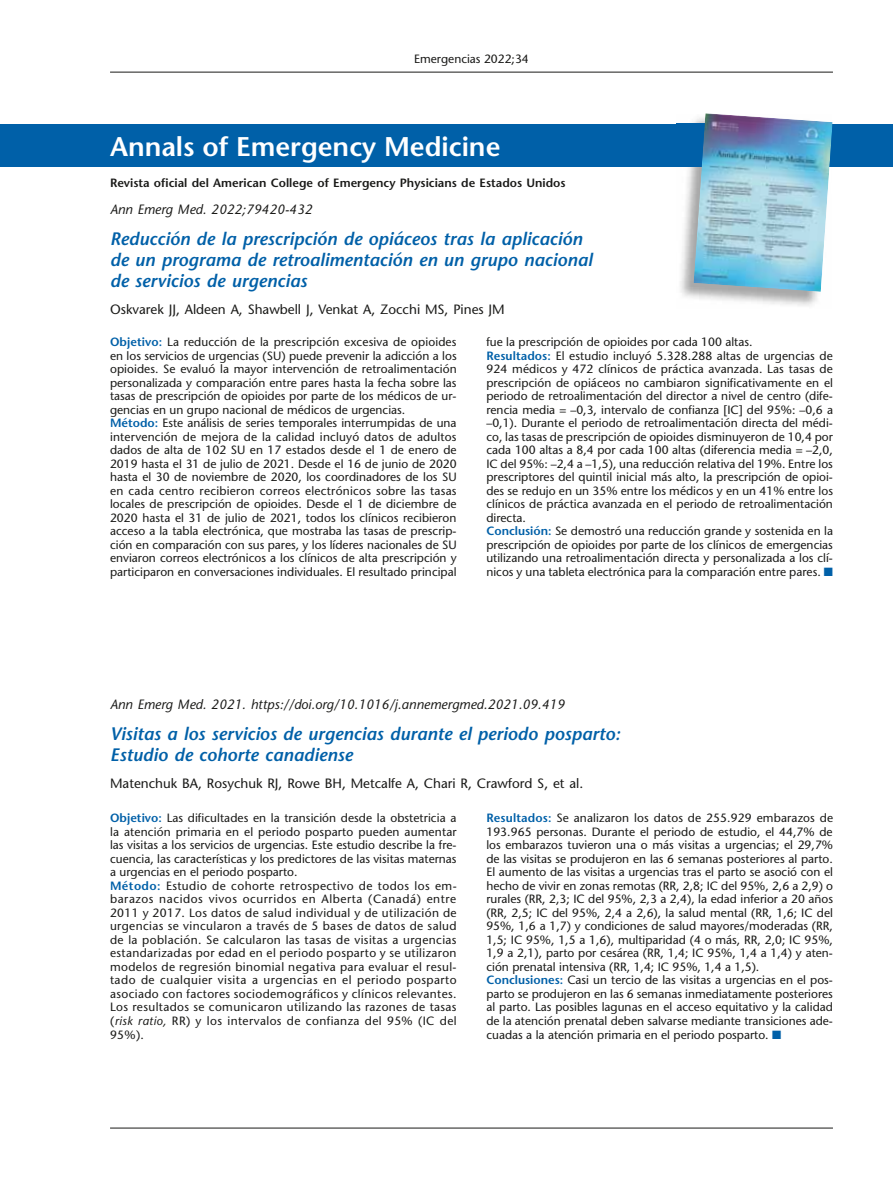
<style>
.page{position:relative;width:893px;height:1191px;background:#fff}
.page>*{position:absolute;margin:0;border:0;box-sizing:border-box;transform-origin:0 0}
.t1{font:600 27px "Stone Sans";color:#fff}
.t2{font:italic 600 18px/21px "Stone Sans";color:#0060a8}
.t3{font:13.5px "Stone Sans";color:#1a1a18}
.t4{font:italic 13.5px "Stone Sans";color:#1a1a18}
.t5{font:12px/13.5px "Stone Sans";color:#1a1a18}
.t6{font:12px/13.5px "Stone Sans";letter-spacing:.03em;color:#1a1a18}
.t7{font:600 12px "Stone Sans";color:#1a1a18}
.s1{font-weight:600;color:#0060a8}
.s2{color:#0060a8}
.s3{font-style:italic}
</style>
<div class="page">
<hr style="left:110px;top:1127px;width:723px;height:1px;background:#1a1a18">
<hr style="left:110px;top:72px;width:723px;height:1px;background:#1a1a18">
<div style="left:0;top:124px;width:893px;height:42px;background:#0060a8"></div>
<img style="left:676px;top:123px;width:142px;height:183px">
<img style="left:676px;top:124px;width:17px;height:42px">
<img style="left:693px;top:113px;width:140px;height:179px">
<p class="t5" style="left:414px;top:53px;width:116px">Emergencias 2022;34</p>
<h1 class="t1" style="left:110px;top:133px;width:392px">Annals of Emergency Medicine</h1>
<p class="t7" style="left:110px;top:176px;width:457px">Revista oficial del American College of Emergency Physicians de Estados Unidos</p>
<p class="t4" style="left:110px;top:202px;width:204px">Ann Emerg Med. 2022;79420-432</p>
<h2 class="t2" style="left:110px;top:229px;width:484px">Reducción de la prescripción de opiáceos tras la aplicación de un programa de retroalimentación en un grupo nacional de servicios de urgencias</h2>
<p class="t3" style="left:110px;top:303px;width:396px">Oskvarek JJ, Aldeen A, Shawbell J, Venkat A, Zocchi MS, Pines JM</p>
<p class="t5" style="left:110px;top:336px;width:348px"><span class="s1">Objetivo:</span> La reducción de la prescripción excesiva de opioides en los servicios de urgencias (SU) puede prevenir la adicción a los opioides. Se evaluó la mayor intervención de retroalimentación personalizada y comparación entre pares hasta la fecha sobre las tasas de prescripción de opioides por parte de los médicos de ur&shy;gencias en un grupo nacional de médicos de urgencias.<br><span class="s1">Método:</span> Este análisis de series temporales interrumpidas de una intervención de mejora de la calidad incluyó datos de adultos dados de alta de 102 SU en 17 estados desde el 1 de enero de 2019 hasta el 31 de julio de 2021. Desde el 16 de junio de 2020 hasta el 30 de noviembre de 2020, los coordinadores de los SU en cada centro recibieron correos electrónicos sobre las tasas locales de prescripción de opioides. Desde el 1 de diciembre de 2020 hasta el 31 de julio de 2021, todos los clínicos recibieron acceso a la tabla electrónica, que mostraba las tasas de prescrip&shy;ción en comparación con sus pares, y los líderes nacionales de SU enviaron correos electrónicos a los clínicos de alta prescripción y participaron en conversaciones individuales. El resultado principal</p>
<p class="t5" style="left:486px;top:336px;width:348px">fue la prescripción de opioides por cada 100 altas.<br><span class="s1">Resultados:</span> El estudio incluyó 5.328.288 altas de urgencias de 924 médicos y 472 clínicos de práctica avanzada. Las tasas de prescripción de opiáceos no cambiaron significativamente en el periodo de retroalimentación del director a nivel de centro (dife&shy;rencia media = –0,3, intervalo de confianza [IC] del 95%: –0,6 a –0,1). Durante el periodo de retroalimentación directa del médi&shy;co, las tasas de prescripción de opioides disminuyeron de 10,4 por cada 100 altas a 8,4 por cada 100 altas (diferencia media = –2,0, IC del 95%: –2,4 a –1,5), una reducción relativa del 19%. Entre los prescriptores del quintil inicial más alto, la prescripción de opioi&shy;des se redujo en un 35% entre los médicos y en un 41% entre los clínicos de práctica avanzada en el periodo de retroalimentación directa.<br><span class="s1">Conclusión:</span> Se demostró una reducción grande y sostenida en la prescripción de opioides por parte de los clínicos de emergencias utilizando una retroalimentación directa y personalizada a los clí&shy;nicos y una tableta electrónica para la comparación entre pares. <span class="s2">■</span></p>
<p class="t4" style="left:110px;top:697px;width:456px">Ann Emerg Med. 2021. https://doi.org/10.1016/j.annemergmed.2021.09.419</p>
<h2 class="t2" style="left:110px;top:724px;width:512px">Visitas a los servicios de urgencias durante el periodo posparto:<br>Estudio de cohorte canadiense</h2>
<p class="t3" style="left:110px;top:777px;width:475px">Matenchuk BA, Rosychuk RJ, Rowe BH, Metcalfe A, Chari R, Crawford S, et al.</p>
<p class="t6" style="left:110px;top:812px;width:348px"><span class="s1">Objetivo:</span> Las dificultades en la transición desde la obstetricia a la atención primaria en el periodo posparto pueden aumentar las visitas a los servicios de urgencias. Este estudio describe la fre&shy;cuencia, las características y los predictores de las visitas maternas a urgencias en el periodo posparto.<br><span class="s1">Método:</span> Estudio de cohorte retrospectivo de todos los em&shy;barazos nacidos vivos ocurridos en Alberta (Canadá) entre 2011 y 2017. Los datos de salud individual y de utilización de urgencias se vincularon a través de 5 bases de datos de salud de la población. Se calcularon las tasas de visitas a urgencias estandarizadas por edad en el periodo posparto y se utilizaron modelos de regresión binomial negativa para evaluar el resul&shy;tado de cualquier visita a urgencias en el periodo posparto asociado con factores sociodemográficos y clínicos relevantes.<br>Los resultados se comunicaron utilizando las razones de tasas (<span class="s3">risk ratio,</span> RR) y los intervalos de confianza del 95% (IC del 95%).</p>
<p class="t5" style="left:486px;top:812px;width:348px"><span class="s1">Resultados:</span> Se analizaron los datos de 255.929 embarazos de 193.965 personas. Durante el periodo de estudio, el 44,7% de los embarazos tuvieron una o más visitas a urgencias; el 29,7% de las visitas se produjeron en las 6 semanas posteriores al parto.<br>El aumento de las visitas a urgencias tras el parto se asoció con el hecho de vivir en zonas remotas (RR, 2,8; IC del 95%, 2,6 a 2,9) o rurales (RR, 2,3; IC del 95%, 2,3 a 2,4), la edad inferior a 20 años (RR, 2,5; IC del 95%, 2,4 a 2,6), la salud mental (RR, 1,6; IC del 95%, 1,6 a 1,7) y condiciones de salud mayores/moderadas (RR, 1,5; IC 95%, 1,5 a 1,6), multiparidad (4 o más, RR, 2,0; IC 95%, 1,9 a 2,1), parto por cesárea (RR, 1,4; IC 95%, 1,4 a 1,4) y aten&shy;ción prenatal intensiva (RR, 1,4; IC 95%, 1,4 a 1,5).<br><span class="s1">Conclusiones:</span> Casi un tercio de las visitas a urgencias en el pos&shy;parto se produjeron en las 6 semanas inmediatamente posteriores al parto. Las posibles lagunas en el acceso equitativo y la calidad de la atención prenatal deben salvarse mediante transiciones ade&shy;cuadas a la atención primaria en el periodo posparto. <span class="s2">■</span></p>
</div>
